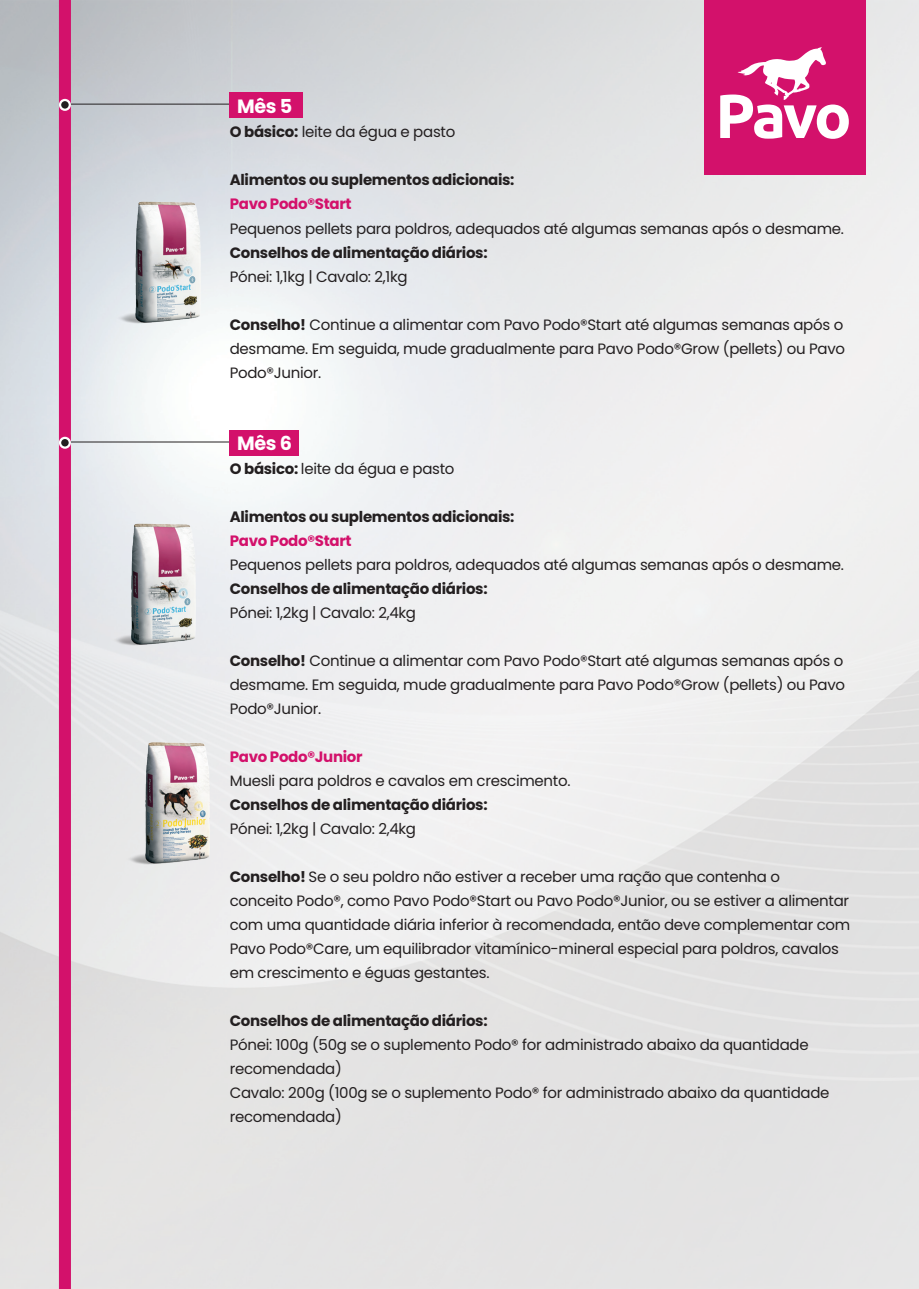
<style>
.page{position:relative;width:919px;height:1289px;background:#fff}
.page>*{position:absolute;margin:0;border:0;box-sizing:border-box;transform-origin:0 0}
.t1{font:700 19.2px "Poppins";letter-spacing:-.02em;color:#fff}
.t2{font:15px/24px "Poppins";letter-spacing:-.02em;color:#231f20}
.t3{font:700 15px "Poppins";letter-spacing:-.02em;color:#231f20}
.t4{font:700 15px "Poppins";letter-spacing:-.02em;color:#d3116b}
.s1{font-weight:700}
</style>
<div class="page">
<img style="left:0;top:0;width:918px;height:1288px">
<div style="left:59px;top:0;width:12px;height:1288px;background:#d3116b"></div>
<hr style="left:65px;top:104px;width:173px;height:1px;background:#231f20">
<div style="left:60px;top:100px;width:10px;height:10px;background:#231f20;border-radius:50%"></div>
<div style="left:59px;top:99px;width:12px;height:12px;border:2px solid #fff;border-radius:50%"></div>
<hr style="left:65px;top:442px;width:184px;height:1px;background:#231f20">
<div style="left:60px;top:438px;width:10px;height:9px;background:#231f20;border-radius:50%"></div>
<div style="left:59px;top:437px;width:12px;height:12px;border:2px solid #fff;border-radius:50%"></div>
<div style="left:230px;top:92px;width:73px;height:26px;background:#d3116b"></div>
<div style="left:230px;top:430px;width:69px;height:25px;background:#d3116b"></div>
<div style="left:704px;top:0;width:161px;height:174px;background:#d3116b"></div>
<svg style="left:720px;top:47px;width:128px;height:92px"></svg>
<img style="left:111px;top:200px;width:90px;height:130px">
<img style="left:107px;top:522px;width:90px;height:130px">
<img style="left:120px;top:741px;width:90px;height:130px">
<p class="t1" style="left:237px;top:96px;width:57px">Mês 5</p>
<p class="t2" style="left:230px;top:120px;width:227px"><span class="s1">O básico:</span> leite da égua e pasto</p>
<p class="t3" style="left:230px;top:171px;width:286px">Alimentos ou suplementos adicionais:</p>
<p class="t4" style="left:230px;top:195px;width:123px">Pavo Podo®Start</p>
<p class="t2" style="left:230px;top:216px;width:615px">Pequenos pellets para poldros, adequados até algumas semanas após o desmame.</p>
<p class="t3" style="left:230px;top:243px;width:259px">Conselhos de alimentação diários:</p>
<p class="t2" style="left:230px;top:264px;width:179px">Pónei: 1,1kg | Cavalo: 2,1kg</p>
<p class="t2" style="left:230px;top:312px;width:617px"><span class="s1">Conselho!</span> Continue a alimentar com Pavo Podo®Start até algumas semanas após o desmame. Em seguida, mude gradualmente para Pavo Podo®Grow (pellets) ou Pavo<br>Podo®Junior.</p>
<p class="t1" style="left:237px;top:432px;width:56px">Mês 6</p>
<p class="t2" style="left:230px;top:456px;width:226px"><span class="s1">O básico:</span> leite da égua e pasto</p>
<p class="t3" style="left:230px;top:507px;width:286px">Alimentos ou suplementos adicionais:</p>
<p class="t4" style="left:230px;top:531px;width:123px">Pavo Podo®Start</p>
<p class="t2" style="left:230px;top:552px;width:615px">Pequenos pellets para poldros, adequados até algumas semanas após o desmame.</p>
<p class="t3" style="left:230px;top:579px;width:259px">Conselhos de alimentação diários:</p>
<p class="t2" style="left:230px;top:600px;width:188px">Pónei: 1,2kg | Cavalo: 2,4kg</p>
<p class="t2" style="left:230px;top:648px;width:617px"><span class="s1">Conselho!</span> Continue a alimentar com Pavo Podo®Start até algumas semanas após o desmame. Em seguida, mude gradualmente para Pavo Podo®Grow (pellets) ou Pavo<br>Podo®Junior.</p>
<p class="t4" style="left:230px;top:747px;width:134px">Pavo Podo®Junior</p>
<p class="t2" style="left:230px;top:768px;width:342px">Muesli para poldros e cavalos em crescimento.</p>
<p class="t3" style="left:230px;top:795px;width:259px">Conselhos de alimentação diários:</p>
<p class="t2" style="left:230px;top:816px;width:188px">Pónei: 1,2kg | Cavalo: 2,4kg</p>
<p class="t2" style="left:230px;top:864px;width:622px"><span class="s1">Conselho!</span> Se o seu poldro não estiver a receber uma ração que contenha o<br>conceito Podo®, como Pavo Podo®Start ou Pavo Podo®Junior, ou se estiver a alimentar com uma quantidade diária inferior à recomendada, então deve complementar com Pavo Podo®Care, um equilibrador vitamínico-mineral especial para poldros, cavalos em crescimento e éguas gestantes.</p>
<p class="t3" style="left:230px;top:1011px;width:259px">Conselhos de alimentação diários:</p>
<p class="t2" style="left:230px;top:1032px;width:580px">Pónei: 100g (50g se o suplemento Podo® for administrado abaixo da quantidade recomendada)</p>
<p class="t2" style="left:230px;top:1080px;width:601px">Cavalo: 200g (100g se o suplemento Podo® for administrado abaixo da quantidade recomendada)</p>
</div>
